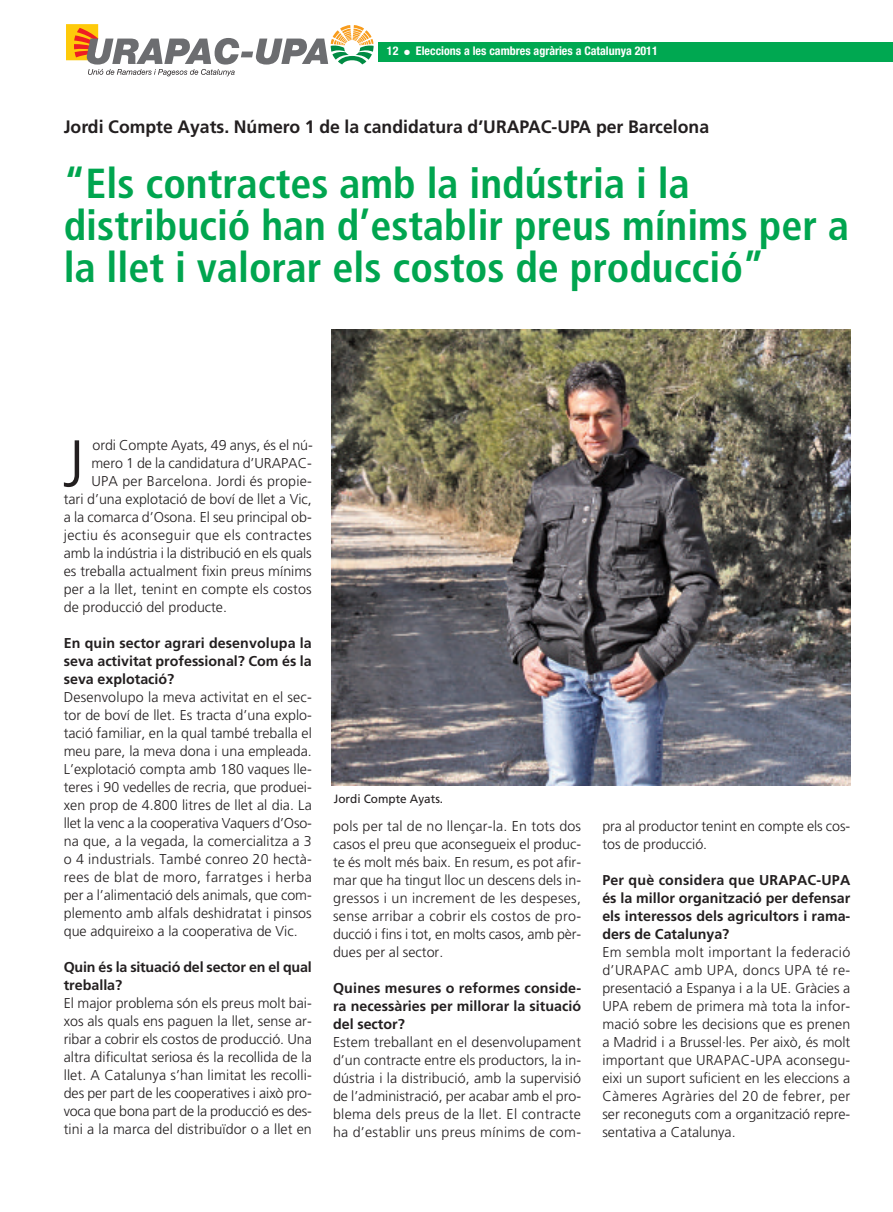
<style>
.page{position:relative;width:893px;height:1212px;background:#fff}
.page>*{position:absolute;margin:0;border:0;box-sizing:border-box;transform-origin:0 0}
.t1{font:300 65.85px "Frutiger";color:#231f20}
.t2{font:700 condensed 42px/42px "Frutiger";color:#00a54f}
.t3{font:700 18px "Frutiger";color:#231f20}
.t4{font:300 14.25px/18px "Frutiger";color:#231f20;text-align:justify}
.t5{font:700 14.25px/18px "Frutiger";color:#231f20;text-align:justify}
.t6{font:300 14.25px "Frutiger";letter-spacing:.03em;color:#231f20}
.t7{font:700 condensed 12px "Helvetica Neue";color:#fff}
.t8{font:12px "Frutiger";color:#231f20}
</style>
<div class="page">
<div style="left:378px;top:43px;width:515px;height:19px;background:#00a851"></div>
<svg style="left:66px;top:24px;width:308px;height:52px"></svg>
<img style="left:332px;top:330px;width:518px;height:455px">
<p class="t7" style="left:387px;top:47px;width:272px">12 ● Eleccions a les cambres agràries a Catalunya 2011</p>
<p class="t3" style="left:64px;top:120px;width:647px">Jordi Compte Ayats. Número 1 de la candidatura d’URAPAC-UPA per Barcelona</p>
<h2 class="t2" style="left:64px;top:166px;width:787px">“Els contractes amb la indústria i la distribució han d’establir preus mínims per a la llet i valorar els costos de producció”</h2>
<h1 class="t1" style="left:63px;top:437px;width:23px">J</h1>
<p class="t4" style="left:93px;top:437px;width:222px">ordi Compte Ayats, 49 anys, és el nú-</p>
<p class="t4" style="left:92px;top:455px;width:222px">mero 1 de la candidatura d’URAPAC-</p>
<p class="t4" style="left:92px;top:473px;width:222px">UPA per Barcelona. Jordi és propie-</p>
<p class="t4" style="left:64px;top:491px;width:250px">tari d’una explotació de boví de llet a Vic,</p>
<p class="t4" style="left:64px;top:509px;width:250px">a la comarca d’Osona. El seu principal ob-</p>
<p class="t6" style="left:64px;top:530px;width:250px">jectiu és aconseguir que els contractes</p>
<p class="t4" style="left:64px;top:545px;width:250px">amb la indústria i la distribució en els quals</p>
<p class="t4" style="left:64px;top:563px;width:250px">es treballa actualment fixin preus mínims</p>
<p class="t4" style="left:64px;top:581px;width:250px">per a la llet, tenint en compte els costos</p>
<p class="t4" style="left:64px;top:599px;width:165px">de producció del producte.</p>
<p class="t5" style="left:64px;top:635px;width:250px">En quin sector agrari desenvolupa la seva activitat professional? Com és la seva explotació?</p>
<p class="t4" style="left:64px;top:689px;width:250px">Desenvolupo la meva activitat en el sec&shy;tor de boví de llet. Es tracta d’una explo&shy;tació familiar, en la qual també treballa el meu pare, la meva dona i una empleada.<br>L’explotació compta amb 180 vaques lle&shy;teres i 90 vedelles de recria, que produei&shy;xen prop de 4.800 litres de llet al dia. La llet la venc a la cooperativa Vaquers d’Oso&shy;na que, a la vegada, la comercialitza a 3 o 4 industrials. També conreo 20 hectà&shy;rees de blat de moro, farratges i herba per a l’alimentació dels animals, que com&shy;plemento amb alfals deshidratat i pinsos que adquireixo a la cooperativa de Vic.</p>
<p class="t5" style="left:64px;top:959px;width:250px">Quin és la situació del sector en el qual treballa?</p>
<p class="t4" style="left:64px;top:995px;width:250px">El major problema són els preus molt bai&shy;xos als quals ens paguen la llet, sense ar&shy;ribar a cobrir els costos de producció. Una altra dificultat seriosa és la recollida de la llet. A Catalunya s’han limitat les recolli&shy;des per part de les cooperatives i això pro&shy;voca que bona part de la producció es des&shy;tini a la marca del distribuïdor o a llet en</p>
<p class="t8" style="left:334px;top:794px;width:111px">Jordi Compte Ayats.</p>
<p class="t4" style="left:333px;top:818px;width:250px">pols per tal de no llençar-la. En tots dos casos el preu que aconsegueix el produc&shy;te és molt més baix. En resum, es pot afir&shy;mar que ha tingut lloc un descens dels in&shy;gressos i un increment de les despeses, sense arribar a cobrir els costos de pro&shy;ducció i fins i tot, en molts casos, amb pèr&shy;dues per al sector.</p>
<p class="t5" style="left:333px;top:980px;width:250px">Quines mesures o reformes conside&shy;ra necessàries per millorar la situació del sector?</p>
<p class="t4" style="left:333px;top:1034px;width:250px">Estem treballant en el desenvolupament d’un contracte entre els productors, la in&shy;dústria i la distribució, amb la supervisió de l’administració, per acabar amb el pro&shy;blema dels preus de la llet. El contracte ha d’establir uns preus mínims de com-</p>
<p class="t4" style="left:602px;top:818px;width:250px">pra al productor tenint en compte els cos&shy;tos de producció.</p>
<p class="t5" style="left:602px;top:872px;width:250px">Per què considera que URAPAC-UPA és la millor organització per defensar els interessos dels agricultors i rama&shy;ders de Catalunya?</p>
<p class="t4" style="left:602px;top:944px;width:250px">Em sembla molt important la federació d’URAPAC amb UPA, doncs UPA té re&shy;presentació a Espanya i a la UE. Gràcies a UPA rebem de primera mà tota la infor&shy;mació sobre les decisions que es prenen a Madrid i a Brussel·les. Per això, és molt important que URAPAC-UPA aconsegu&shy;eixi un suport suficient en les eleccions a Càmeres Agràries del 20 de febrer, per ser reconeguts com a organització repre&shy;sentativa a Catalunya.</p>
</div>
